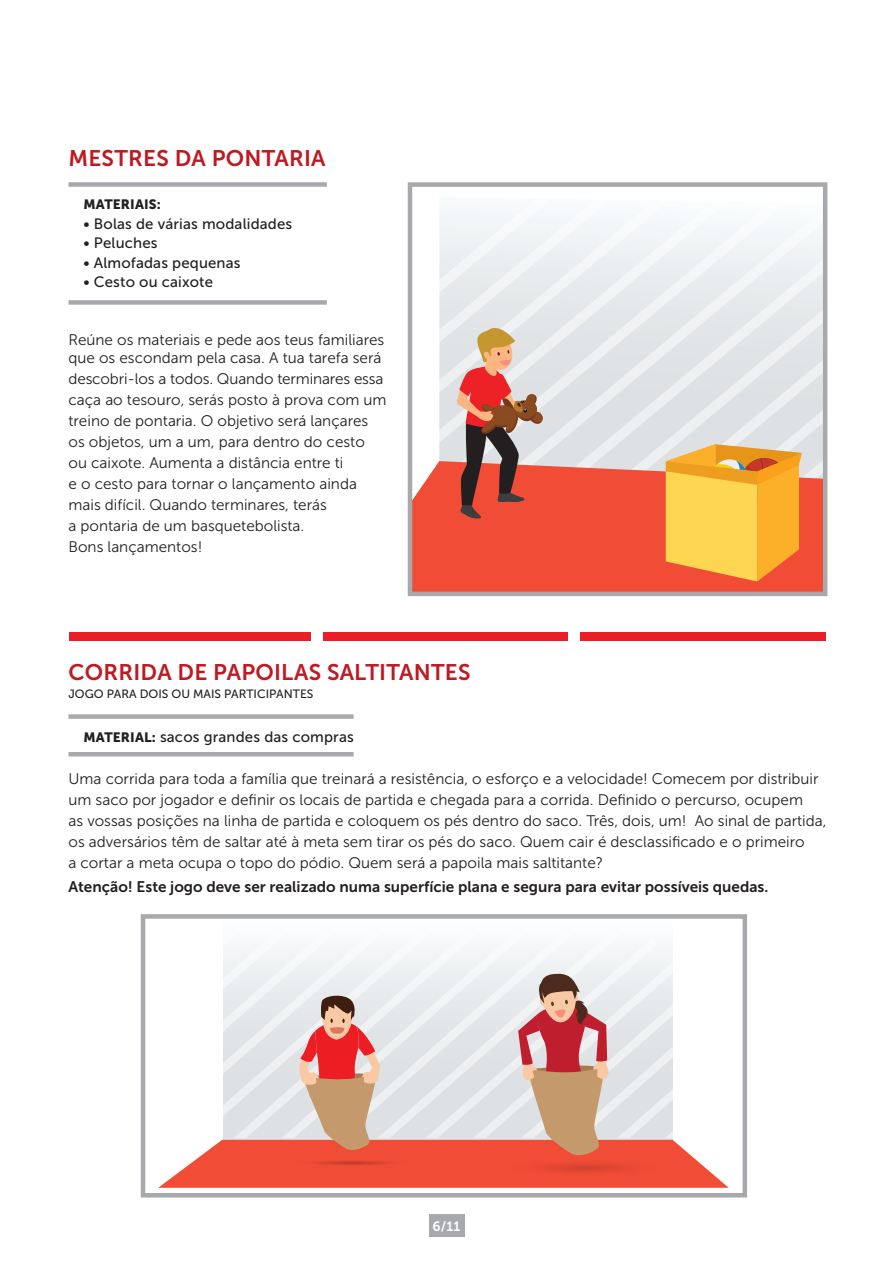
<style>
.page{position:relative;width:893px;height:1263px;background:#fff}
.page>*{position:absolute;margin:0;border:0;box-sizing:border-box;transform-origin:0 0}
.t1{font:22.5px "Museo Sans 700";letter-spacing:.01em;color:#bd1b21}
.t2{font:15.3px/21px "Museo Sans 300";color:#231f20}
.t3{font:15.3px "Museo Sans 700";color:#231f20}
.t4{font:15px "Museo Sans 500";letter-spacing:.01em;color:#231f20}
.t5{font:13.5px "Museo Sans 900";letter-spacing:.01em;color:#231f20}
.t6{font:13.5px "Museo Sans 700";color:#fff}
.t7{font:12px "Museo Sans 500";color:#231f20}
.s1{font-family:"Museo Sans 900";font-size:13.5px}
</style>
<div class="page">
<svg style="left:621px;top:220px;width:6px;height:241px"></svg>
<svg style="left:627px;top:221px;width:171px;height:240px;fill:#e9ecee"></svg>
<div style="left:413px;top:461px;width:409px;height:130px;background:#f04c36"></div>
<svg style="left:140px;top:914px;width:589px;height:274px"></svg>
<div style="left:408px;top:182px;width:419px;height:414px;border:4px solid #a7a9ac"></div>
<div style="left:141px;top:914px;width:606px;height:283px;border:4px solid #a7a9ac"></div>
<div style="left:69px;top:182px;width:258px;height:5px;background:#a7a9ac"></div>
<div style="left:69px;top:300px;width:258px;height:5px;background:#a7a9ac"></div>
<div style="left:69px;top:714px;width:285px;height:5px;background:#a7a9ac"></div>
<hr style="left:69px;top:752px;width:285px;height:4px;background:#a7a9ac">
<div style="left:429px;top:1214px;width:35px;height:23px;background:#a7a9ac"></div>
<div style="left:69px;top:632px;width:756px;height:8px;background:#eb1d25"></div>
<div style="left:311px;top:623px;width:12px;height:30px;background:#fff"></div>
<div style="left:568px;top:623px;width:12px;height:30px;background:#fff"></div>
<svg style="left:666px;top:231px;width:159px;height:350px"></svg>
<svg style="left:439px;top:210px;width:182px;height:308px"></svg>
<h1 class="t1" style="left:69px;top:145px;width:259px">MESTRES DA PONTARIA</h1>
<p class="t5" style="left:84px;top:197px;width:79px">MATERIAIS:</p>
<p class="t4" style="left:84px;top:215px;width:210px">• Bolas de várias modalidades</p>
<p class="t4" style="left:84px;top:235px;width:76px">• Peluches</p>
<p class="t4" style="left:84px;top:254px;width:159px">• Almofadas pequenas</p>
<p class="t4" style="left:84px;top:274px;width:131px">• Cesto ou caixote</p>
<p class="t2" style="left:69px;top:331px;width:317px;line-height:18.3px">Reúne os materiais e pede aos teus familiares que os escondam pela casa. A tua tarefa será</p>
<p class="t2" style="left:69px;top:369px;width:320px">descobri-los a todos. Quando terminares essa caça ao tesouro, serás posto à prova com um treino de pontaria. O objetivo será lançares os objetos, um a um, para dentro do cesto ou caixote. Aumenta a distância entre ti<br>e o cesto para tornar o lançamento ainda mais difícil. Quando terminares, terás<br>a pontaria de um basquetebolista.<br>Bons lançamentos!</p>
<h1 class="t1" style="left:69px;top:660px;width:403px">CORRIDA DE PAPOILAS SALTITANTES</h1>
<p class="t7" style="left:69px;top:687px;width:246px">JOGO PARA DOIS OU MAIS PARTICIPANTES</p>
<p class="t4" style="left:84px;top:728px;width:272px"><span class="s1">MATERIAL:</span> sacos grandes das compras</p>
<p class="t2" style="left:69px;top:768px;width:759px">Uma corrida para toda a família que treinará a resistência, o esforço e a velocidade! Comecem por distribuir um saco por jogador e definir os locais de partida e chegada para a corrida. Definido o percurso, ocupem<br>as vossas posições na linha de partida e coloquem os pés dentro do saco. Três, dois, um! Ao sinal de partida, os adversários têm de saltar até à meta sem tirar os pés do saco. Quem cair é desclassificado e o primeiro<br>a cortar a meta ocupa o topo do pódio. Quem será a papoila mais saltitante?</p>
<p class="t3" style="left:69px;top:878px;width:701px">Atenção! Este jogo deve ser realizado numa superfície plana e segura para evitar possíveis quedas.</p>
<p class="t6" style="left:432px;top:1219px;width:29px">6/11</p>
</div>
